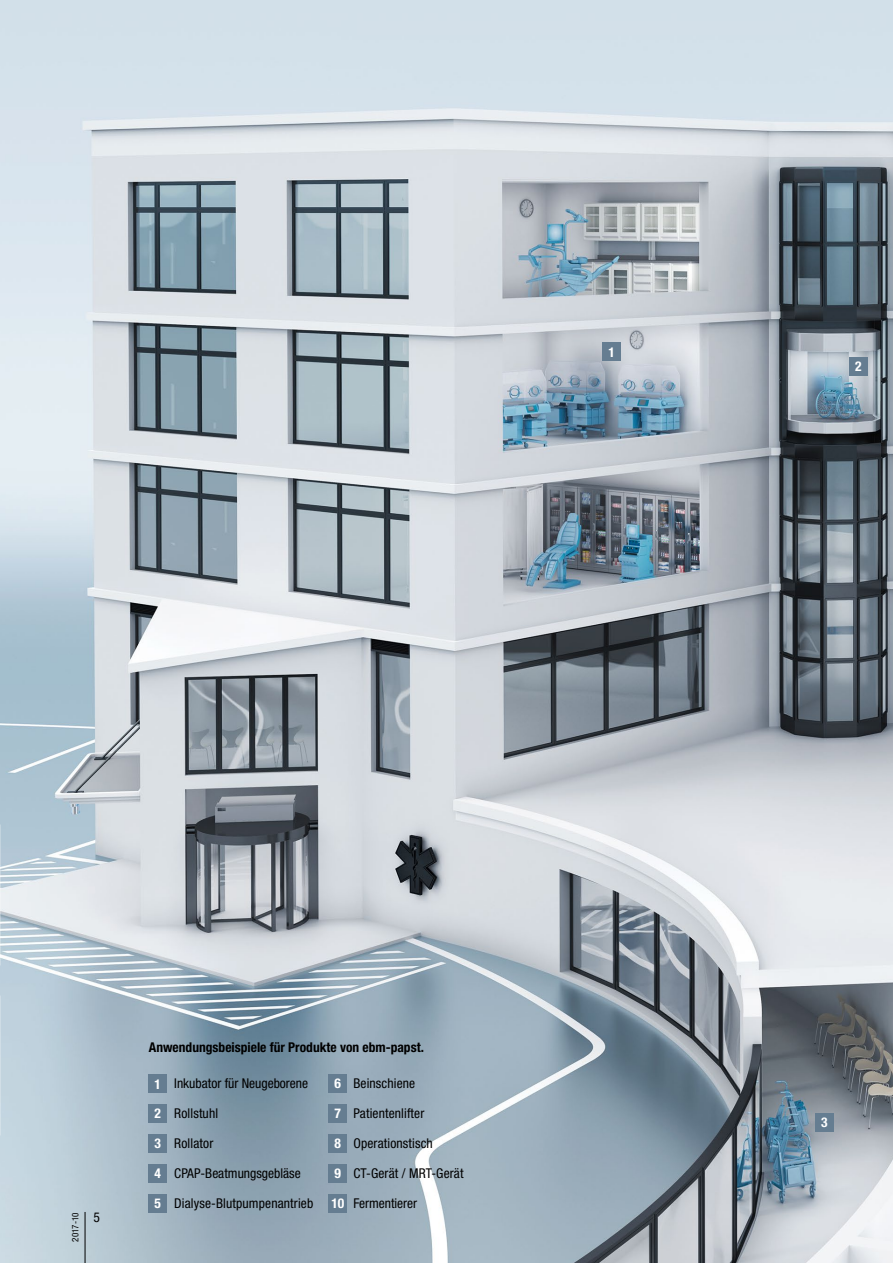
<style>
.page{position:relative;width:893px;height:1263px;background:#fff}
.page>*{position:absolute;margin:0;border:0;box-sizing:border-box;transform-origin:0 0}
.t1{font:condensed 13.5px "Helvetica Neue LT Std";letter-spacing:.01em;color:#000}
.t2{font:700 condensed 13.5px "Helvetica Neue LT Std";color:#000}
.t3{font:700 condensed 13.5px "Helvetica Neue LT Std";color:#fff}
.t4{font:condensed 9px "Helvetica Neue LT Std";letter-spacing:.01em;color:#000}
.s1{font-weight:700;color:#fff}
</style>
<div class="page">
<img style="left:0;top:0;width:893px;height:1263px">
<hr style="left:85px;top:1212px;width:1px;height:51px;background:#000">
<img style="left:0;top:825px;width:1px;height:140px">
<img style="left:0;top:995px;width:1px;height:140px">
<div style="left:815px;top:1113px;width:18px;height:18px;background:#657d91"></div>
<div style="left:849px;top:357px;width:18px;height:18px;background:#657d91"></div>
<div style="left:603px;top:343px;width:18px;height:18px;background:#657d91"></div>
<div style="left:149px;top:1075px;width:18px;height:18px;background:#657d91"></div>
<div style="left:329px;top:1074px;width:18px;height:18px;background:#657d91"></div>
<div style="left:149px;top:1104px;width:18px;height:18px;background:#657d91"></div>
<div style="left:329px;top:1104px;width:18px;height:18px;background:#657d91"></div>
<div style="left:149px;top:1134px;width:18px;height:18px;background:#657d91"></div>
<div style="left:329px;top:1134px;width:18px;height:18px;background:#657d91"></div>
<div style="left:149px;top:1164px;width:18px;height:18px;background:#657d91"></div>
<div style="left:329px;top:1164px;width:18px;height:18px;background:#657d91"></div>
<div style="left:149px;top:1194px;width:18px;height:18px;background:#657d91"></div>
<div style="left:329px;top:1194px;width:18px;height:18px;background:#657d91"></div>
<p class="t3" style="left:609px;top:344px;width:8px">1</p>
<p class="t3" style="left:855px;top:358px;width:8px">2</p>
<p class="t4" style="left:70px;top:1242px;width:31px;rotate:-90deg">2017-10</p>
<p class="t1" style="left:94px;top:1209px;width:8px">5</p>
<p class="t2" style="left:149px;top:1039px;width:277px">Anwendungsbeispiele für Produkte von ebm-papst.</p>
<p class="t1" style="left:155px;top:1076px;width:155px"><span class="s1">1</span> Inkubator für Neugeborene</p>
<p class="t1" style="left:335px;top:1076px;width:82px"><span class="s1">6</span> Beinschiene</p>
<p class="t1" style="left:155px;top:1106px;width:65px"><span class="s1">2</span> Rollstuhl</p>
<p class="t1" style="left:335px;top:1106px;width:91px"><span class="s1">7</span> Patientenlifter</p>
<p class="t1" style="left:155px;top:1136px;width:60px"><span class="s1">3</span> Rollator</p>
<p class="t1" style="left:335px;top:1136px;width:100px"><span class="s1">8</span> Operationstisch</p>
<p class="t1" style="left:155px;top:1166px;width:148px"><span class="s1">4</span> CPAP-Beatmungsgebläse</p>
<p class="t1" style="left:335px;top:1166px;width:131px"><span class="s1">9</span> CT-Gerät / MRT-Gerät</p>
<p class="t1" style="left:155px;top:1196px;width:160px"><span class="s1">5</span> Dialyse-Blutpumpenantrieb</p>
<p class="t1" style="left:331px;top:1196px;width:87px"><span class="s1">10</span> Fermentierer</p>
<p class="t3" style="left:821px;top:1114px;width:8px">3</p>
</div>
